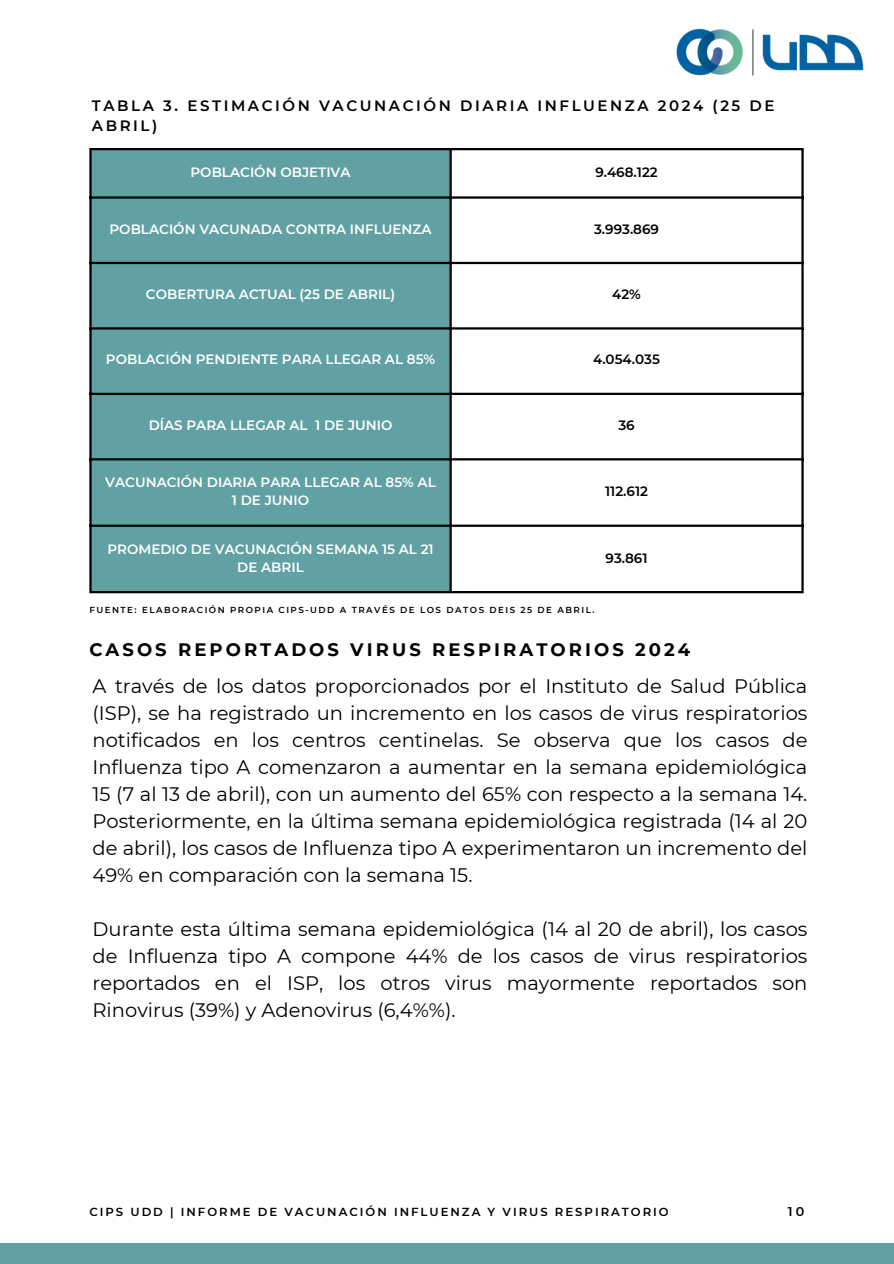
<style>
.page{position:relative;width:894px;height:1264px;background:#fff}
.page>*{position:absolute;margin:0;border:0;box-sizing:border-box;transform-origin:0 0}
.t1{font:19.5px/27px "Montserrat";color:#000;text-align:justify}
.t2{font:700 18px "Montserrat";letter-spacing:.17em;color:#000}
.t3{font:600 15px/20.2px "Montserrat";letter-spacing:.17em;color:#000}
.t4{font:600 13.5px/18px "Montserrat";color:#fff;text-align:center}
.t5{font:600 13.5px "Montserrat";color:#000}
.t6{font:600 12.75px "Montserrat";color:#000}
.t7{font:600 11.7px "Montserrat";letter-spacing:.17em;color:#000}
.t8{font:600 8.7px "Montserrat";letter-spacing:.17em;color:#000}
</style>
<div class="page">
<div style="left:0;top:1243px;width:893px;height:20px;background:#61a0a3"></div>
<img style="left:676px;top:28px;width:188px;height:48px">
<div style="left:92px;top:150px;width:357px;height:441px;background:#61a0a3"></div>
<hr style="left:89px;top:150px;width:3px;height:441px;background:#000">
<hr style="left:449px;top:150px;width:2px;height:441px;background:#000">
<hr style="left:801px;top:150px;width:2px;height:441px;background:#000">
<hr style="left:89px;top:148px;width:714px;height:2px;background:#000">
<hr style="left:89px;top:196px;width:714px;height:3px;background:#000">
<hr style="left:89px;top:262px;width:714px;height:2px;background:#000">
<hr style="left:89px;top:327px;width:714px;height:2px;background:#000">
<hr style="left:89px;top:393px;width:714px;height:2px;background:#000">
<hr style="left:89px;top:458px;width:714px;height:2px;background:#000">
<hr style="left:89px;top:524px;width:714px;height:3px;background:#000">
<hr style="left:89px;top:591px;width:714px;height:2px;background:#000">
<h2 class="t3" style="left:92px;top:96px;width:684px">TABLA 3. ESTIMACIÓN VACUNACIÓN DIARIA INFLUENZA 2024 (25 DE<br>ABRIL)</h2>
<h3 class="t4" style="left:190px;top:163px;width:161px">POBLACIÓN OBJETIVA</h3>
<p class="t5" style="left:595px;top:164px;width:64px">9.468.122</p>
<p class="t4" style="left:109px;top:220px;width:323px">POBLACIÓN VACUNADA CONTRA INFLUENZA</p>
<p class="t5" style="left:594px;top:220px;width:66px">3.993.869</p>
<p class="t4" style="left:146px;top:285px;width:250px">COBERTURA ACTUAL (25 DE ABRIL)</p>
<p class="t5" style="left:612px;top:286px;width:30px">42%</p>
<p class="t4" style="left:106px;top:350px;width:331px">POBLACIÓN PENDIENTE PARA LLEGAR AL 85%</p>
<p class="t5" style="left:593px;top:351px;width:68px">4.054.035</p>
<p class="t4" style="left:149px;top:416px;width:245px">DÍAS PARA LLEGAR AL 1 DE JUNIO</p>
<p class="t5" style="left:618px;top:417px;width:18px">36</p>
<p class="t4" style="left:105px;top:473px;width:332px">VACUNACIÓN DIARIA PARA LLEGAR AL 85% AL<br>1 DE JUNIO</p>
<p class="t5" style="left:605px;top:483px;width:44px">112.612</p>
<p class="t4" style="left:107px;top:540px;width:328px">PROMEDIO DE VACUNACIÓN SEMANA 15 AL 21<br>DE ABRIL</p>
<p class="t5" style="left:605px;top:550px;width:44px">93.861</p>
<h1 class="t8" style="left:89px;top:604px;width:506px">FUENTE: ELABORACIÓN PROPIA CIPS-UDD A TRAVÉS DE LOS DATOS DEIS 25 DE ABRIL.</h1>
<p class="t2" style="left:89px;top:639px;width:602px">CASOS REPORTADOS VIRUS RESPIRATORIOS 2024</p>
<h2 class="t1" style="left:92px;top:672px;width:716px">A través de los datos proporcionados por el Instituto de Salud Pública (ISP), se ha registrado un incremento en los casos de virus respiratorios notificados en los centros centinelas. Se observa que los casos de Influenza tipo A comenzaron a aumentar en la semana epidemiológica 15 (7 al 13 de abril), con un aumento del 65% con respecto a la semana 14.<br>Posteriormente, en la última semana epidemiológica registrada (14 al 20 de abril), los casos de Influenza tipo A experimentaron un incremento del 49% en comparación con la semana 15.</h2>
<h4 class="t1" style="left:92px;top:915px;width:716px">Durante esta última semana epidemiológica (14 al 20 de abril), los casos de Influenza tipo A compone 44% de los casos de virus respiratorios reportados en el ISP, los otros virus mayormente reportados son Rinovirus (39%) y Adenovirus (6,4%%).</h4>
<p class="t7" style="left:89px;top:1204px;width:580px">CIPS UDD | INFORME DE VACUNACIÓN INFLUENZA Y VIRUS RESPIRATORIO</p>
<p class="t6" style="left:787px;top:1203px;width:18px">10</p>
</div>
